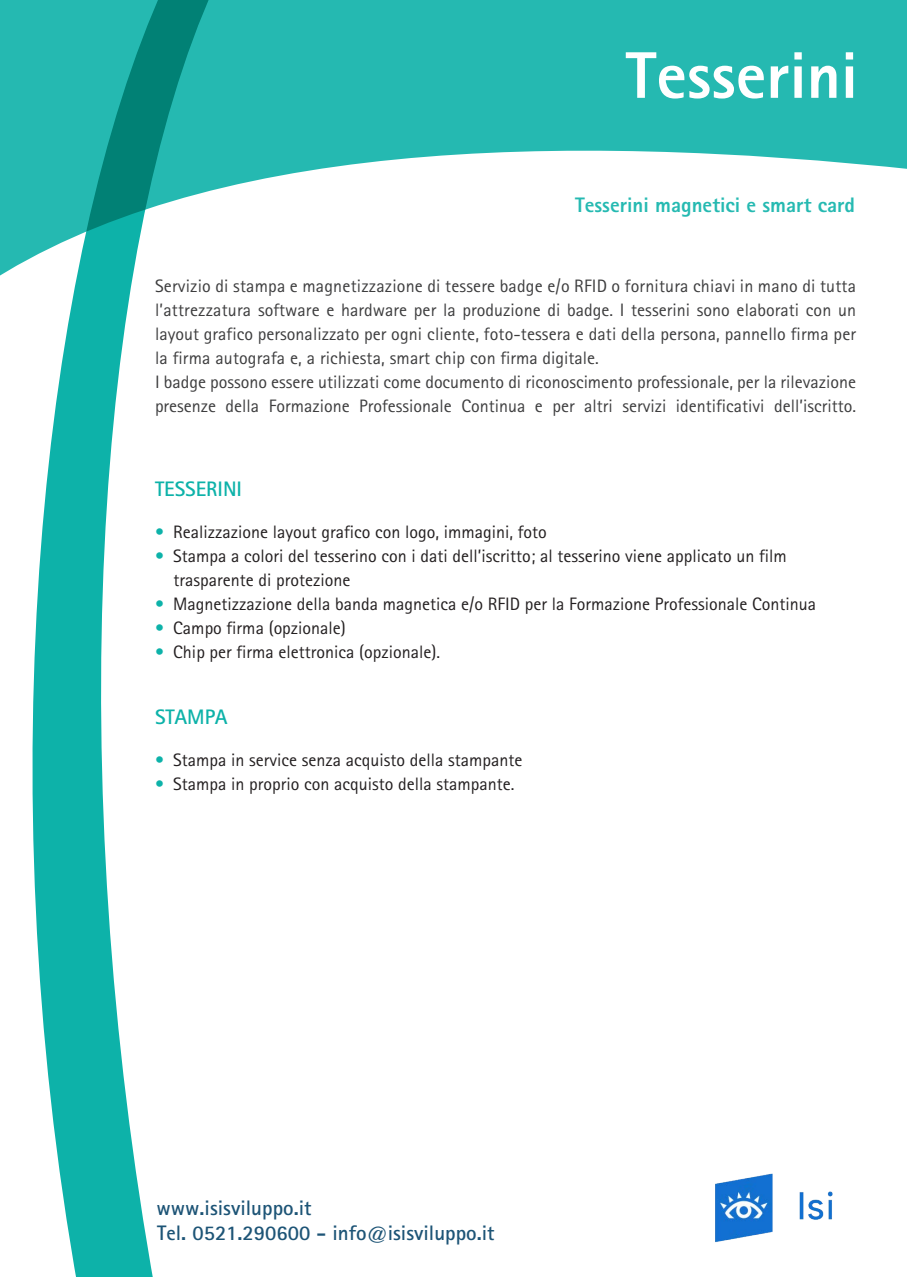
<style>
.page{position:relative;width:907px;height:1277px;background:#fff}
.page>*{position:absolute;margin:0;border:0;box-sizing:border-box;transform-origin:0 0}
.t1{font:800 66px "Rotis Sans Serif";color:#fff}
.t2{font:700 21px/25.5px "Rotis Sans Serif";color:#1d5476}
.t3{font:800 21px "Rotis Sans Serif";color:rgb(13 178 169/.9)}
.t4{font:700 21px "Rotis Sans Serif";color:#0db2a9}
.t5{font:18px/24px "Rotis Sans Serif";color:#3d3d3e}
.t6{font:18px/24px "Rotis Sans Serif";color:#231f20}
.s1{color:#0db2a9}
</style>
<div class="page">
<svg style="left:32px;top:284px;width:121px;height:993px;fill:#0db2a9"></svg>
<svg style="left:0;top:0;width:907px;height:284px;fill:#25b9b1"></svg>
<svg style="left:0;top:0;width:8px;height:8px"></svg>
<svg style="left:899px;top:0;width:8px;height:8px"></svg>
<img style="left:715px;top:1173px;width:118px;height:70px">
<h1 class="t1" style="left:626px;top:33px;width:234px">Tesserini</h1>
<p class="t3" style="left:575px;top:191px;width:281px">Tesserini magnetici e smart card</p>
<p class="t5" style="left:155px;top:274px;width:703px">Servizio di stampa e magnetizzazione di tessere badge e/o RFID o fornitura chiavi in mano di tutta l’attrezzatura software e hardware per la produzione di badge. I tesserini sono elaborati con un layout grafico personalizzato per ogni cliente, foto-tessera e dati della persona, pannello firma per la firma autografa e, a richiesta, smart chip con firma digitale.<br>I badge possono essere utilizzati come documento di riconoscimento professionale, per la rilevazione presenze della Formazione Professionale Continua e per altri servizi identificativi dell’iscritto.</p>
<p class="t4" style="left:155px;top:475px;width:89px">TESSERINI</p>
<p class="t6" style="left:155px;top:519px;width:393px"><span class="s1">•</span> Realizzazione layout grafico con logo, immagini, foto</p>
<p class="t6" style="left:174px;top:543px;width:615px;text-indent:-19px"><span class="s1">•</span> Stampa a colori del tesserino con i dati dell’iscritto; al tesserino viene applicato un film trasparente di protezione</p>
<p class="t6" style="left:155px;top:591px;width:663px"><span class="s1">•</span> Magnetizzazione della banda magnetica e/o RFID per la Formazione Professionale Continua</p>
<p class="t6" style="left:155px;top:615px;width:192px"><span class="s1">•</span> Campo firma (opzionale)</p>
<p class="t6" style="left:155px;top:639px;width:287px"><span class="s1">•</span> Chip per firma elettronica (opzionale).</p>
<p class="t4" style="left:155px;top:703px;width:74px">STAMPA</p>
<p class="t6" style="left:155px;top:747px;width:369px"><span class="s1">•</span> Stampa in service senza acquisto della stampante</p>
<p class="t6" style="left:155px;top:771px;width:361px"><span class="s1">•</span> Stampa in proprio con acquisto della stampante.</p>
<p class="t2" style="left:156px;top:1194px;width:340px">www.isisviluppo.it<br>Tel. 0521.290600 - info@isisviluppo.it</p>
</div>
